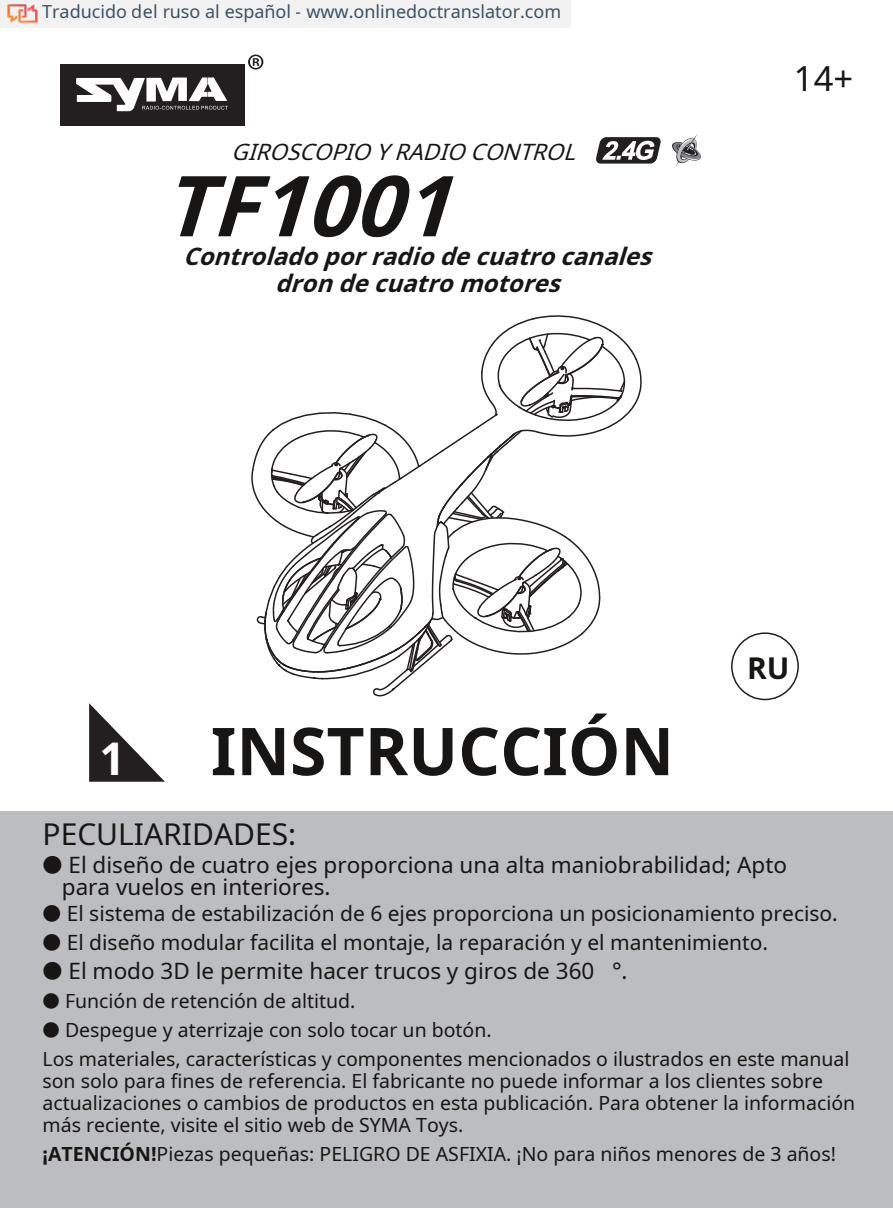
<style>
.page{position:relative;width:893px;height:1208px;background:#fff}
.page>*{position:absolute;margin:0;border:0;box-sizing:border-box;transform-origin:0 0}
.t1{font:italic 700 84px "Noto Sans";color:#171615}
.t2{font:700 66px "Noto Sans";color:#171615}
.t3{font:700 45px "Noto Sans";color:#fff}
.t4{font:34.5px "Noto Sans";color:#171615}
.t5{font:30px "Noto Sans";color:#171615}
.t6{font:700 30px "Noto Sans";color:#171615}
.t7{font:italic 700 24px/27px "Noto Sans";color:#171615;text-align:center}
.t8{font:22.5px/22.8px "Noto Sans";color:#171615}
.t9{font:italic 22.5px "Noto Sans";color:#171615}
.t10{font:21px "Noto Sans";color:#171615}
.t11{font:19.5px/22.2px "Noto Sans";color:#171615}
.t12{font:18px "Noto Sans";color:rgb(15 43 70/.8)}
.s1{font-weight:700}
</style>
<div class="page">
<div style="left:0;top:811px;width:893px;height:397px;background:#bcbdc0"></div>
<div style="left:60px;top:64px;width:185px;height:61px;background:#231f20"></div>
<svg style="left:76px;top:77px;width:152px;height:34px"></svg>
<svg style="left:248px;top:55px;width:15px;height:14px"></svg>
<svg style="left:89px;top:703px;width:75px;height:78px"></svg>
<svg style="left:672px;top:134px;width:29px;height:33px"></svg>
<svg style="left:596px;top:137px;width:65px;height:27px"></svg>
<svg style="left:251px;top:315px;width:391px;height:382px"></svg>
<svg style="left:731px;top:632px;width:68px;height:68px"></svg>
<div style="left:0;top:0;width:570px;height:27px;background:#f2f2f2"></div>
<img style="left:8px;top:4px;width:30px;height:24px">
<p class="t12" style="left:42px;top:-1px;width:521px">Traducido del ruso al español - www.onlinedoctranslator.com</p>
<p class="t9" style="left:231px;top:136px;width:354px">GIROSCOPIO YRADIO CONTROL</p>
<h1 class="t1" style="left:162px;top:146px;width:323px">TF1001</h1>
<p class="t7" style="left:183px;top:242px;width:479px">Controladoporradiodecuatrocanales drondecuatromotores</p>
<h3 class="t4" style="left:794px;top:55px;width:61px">14+</h3>
<h3 class="t3" style="left:99px;top:727px;width:27px">1</h3>
<h2 class="t2" style="left:211px;top:704px;width:465px">INSTRUCCIÓN</h2>
<h3 class="t6" style="left:747px;top:647px;width:44px">RU</h3>
<h3 class="t5" style="left:43px;top:812px;width:255px">PECULIARIDADES:</h3>
<p class="t8" style="left:62px;top:852px;width:727px;text-indent:-19px">● El diseño de cuatro ejes proporciona una alta maniobrabilidad; Apto para vuelos en interiores.</p>
<p class="t10" style="left:43px;top:899px;width:797px">● El sistema de estabilización de 6 ejes proporciona un posicionamiento preciso.</p>
<p class="t10" style="left:43px;top:927px;width:727px">● El diseño modular facilita el montaje, la reparación y el mantenimiento.</p>
<p class="t8" style="left:43px;top:959px;width:587px">● El modo 3D le permite hacer trucos y giros de 360 °.</p>
<p class="t11" style="left:43px;top:989px;width:314px">● Función de retención de altitud.</p>
<p class="t11" style="left:43px;top:1014px;width:808px;line-height:29.1px">● Despegue y aterrizaje con solo tocar un botón.<br>Los materiales, características y componentes mencionados o ilustrados en este manual</p>
<p class="t11" style="left:43px;top:1069px;width:814px">son solo para fines de referencia. El fabricante no puede informar a los clientes sobre actualizaciones o cambios de productos en esta publicación. Para obtener la información más reciente, visite el sitio web de SYMA Toys.</p>
<p class="t11" style="left:43px;top:1142px;width:795px"><span class="s1">¡ATENCIÓN!</span>Piezas pequeñas: PELIGRO DE ASFIXIA. ¡No para niños menores de 3 años!</p>
</div>
